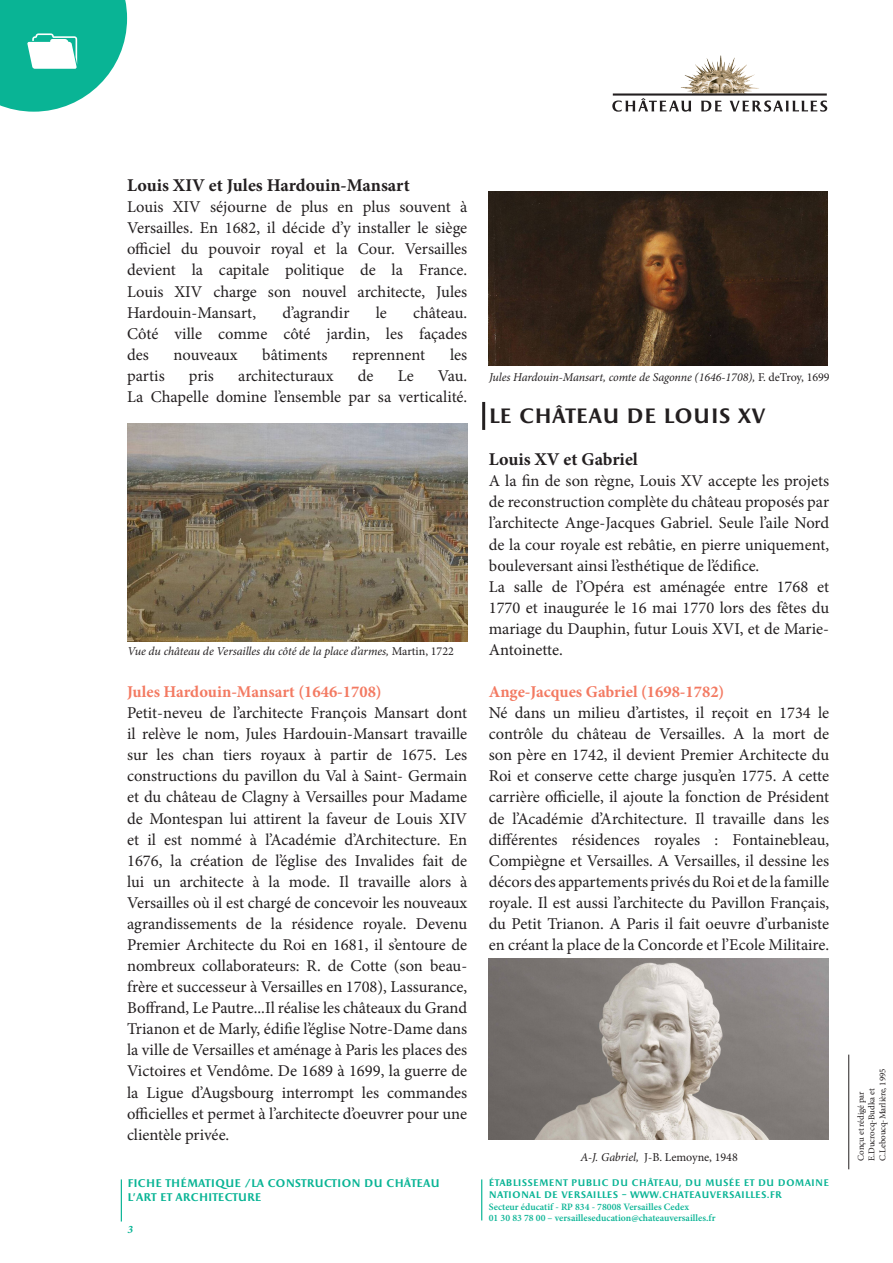
<style>
.page{position:relative;width:893px;height:1263px;background:#fff}
.page>*{position:absolute;margin:0;border:0;box-sizing:border-box;transform-origin:0 0}
.Texte_courant{font:700 21px "Apollon";color:#231f20}
.Texte_courant-2{font:700 18px "Minion Pro";color:#231f20}
.Texte_courant-3{font:16.5px/21px "Minion Pro";color:#231f20;text-align:justify}
.Texte_courant-4{font:700 16.5px "Minion Pro";color:#f37a62}
.Texte_courant-5{font:italic 12px "Minion Pro";letter-spacing:-.005em;color:#231f20}
.Texte_courant-6{font:12px "Minion Pro";color:#231f20}
.t1{font:700 11.25px/13.5px "Apollon";letter-spacing:-.01em;color:#09b495}
.t2{font:italic 700 11.25px "Minion Pro";color:#09b495}
.t3{font:600 9.75px/11.7px "Minion Pro";color:#09b495}
.t4{font:700 9.6px/11.7px "Apollon";letter-spacing:.015em;color:#09b495}
.t5{font:9px/10.8px "Minion Pro";letter-spacing:-.01em;color:#231f20}
.s1{font-style:normal}
.s2{font-style:italic}
</style>
<div class="page">
<img style="left:681px;top:55px;width:78px;height:38px">
<svg style="left:612px;top:93px;width:215px;height:19px"></svg>
<hr style="left:121px;top:1179px;width:1px;height:42px;background:#09b495">
<hr style="left:481px;top:1179px;width:1px;height:41px;background:#09b495">
<svg style="left:0;top:0;width:127px;height:112px"></svg>
<hr style="left:848px;top:1054px;width:1px;height:115px;background:#231f20">
<img style="left:127px;top:423px;width:340px;height:219px">
<img style="left:489px;top:191px;width:338px;height:175px">
<img style="left:489px;top:958px;width:339px;height:182px">
<hr style="left:482px;top:402px;width:3px;height:28px;background:#231f20">
<p class="Texte_courant-2" style="left:127px;top:173px;width:284px">Louis XIV et Jules Hardouin-Mansart</p>
<p class="Texte_courant-3" style="left:127px;top:197px;width:342px">Louis XIV séjourne de plus en plus souvent à Versailles. En 1682, il décide d’y installer le siège officiel du pouvoir royal et la Cour. Versailles devient la capitale politique de la France.</p>
<p class="Texte_courant-3" style="left:127px;top:281px;width:342px">Louis XIV charge son nouvel architecte, Jules<br>Hardouin-Mansart,</p>
<p class="Texte_courant-3" style="left:282px;top:302px;width:69px">d’agrandir</p>
<p class="Texte_courant-3" style="left:376px;top:302px;width:13px">le</p>
<p class="Texte_courant-3" style="left:413px;top:302px;width:55px">château.</p>
<p class="Texte_courant-3" style="left:127px;top:323px;width:342px">Côté ville comme côté jardin, les façades des</p>
<p class="Texte_courant-3" style="left:174px;top:344px;width:65px">nouveaux</p>
<p class="Texte_courant-3" style="left:262px;top:344px;width:67px">bâtiments</p>
<p class="Texte_courant-3" style="left:352px;top:344px;width:75px">reprennent</p>
<p class="Texte_courant-3" style="left:450px;top:344px;width:19px">les</p>
<p class="Texte_courant-3" style="left:127px;top:365px;width:39px">partis</p>
<p class="Texte_courant-3" style="left:189px;top:365px;width:27px">pris</p>
<p class="Texte_courant-3" style="left:238px;top:365px;width:97px">architecturaux</p>
<p class="Texte_courant-3" style="left:358px;top:365px;width:17px">de</p>
<p class="Texte_courant-3" style="left:398px;top:365px;width:18px">Le</p>
<p class="Texte_courant-3" style="left:438px;top:365px;width:31px">Vau.</p>
<p class="Texte_courant-3" style="left:127px;top:386px;width:342px">La Chapelle domine l’ensemble par sa verticalité.</p>
<p class="Texte_courant-5" style="left:128px;top:643px;width:328px">Vue du château de Versailles du côté de la place d’armes, <span class="s1">Martin, 1722</span></p>
<p class="Texte_courant-4" style="left:127px;top:680px;width:256px">Jules Hardouin-Mansart (1646-1708)</p>
<p class="Texte_courant-3" style="left:127px;top:702px;width:342px">Petit-neveu de l’architecte François Mansart dont il relève le nom, Jules Hardouin-Mansart travaille sur les chan tiers royaux à partir de 1675. Les constructions du pavillon du Val à Saint- Germain et du château de Clagny à Versailles pour Madame de Montespan lui attirent la faveur de Louis XIV et il est nommé à l’Académie d’Architecture. En 1676, la création de l’église des Invalides fait de lui un architecte à la mode. Il travaille alors à Versailles où il est chargé de concevoir les nouveaux agrandissements de la résidence royale. Devenu Premier Architecte du Roi en 1681, il s’entoure de nombreux collaborateurs: R. de Cotte (son beau&shy;frère et successeur à Versailles en 1708), Lassurance, Boffrand, Le Pautre...Il réalise les châteaux du Grand Trianon et de Marly, édifie l’église Notre-Dame dans la ville de Versailles et aménage à Paris les places des Victoires et Vendôme. De 1689 à 1699, la guerre de la Ligue d’Augsbourg interrompt les commandes officielles et permet à l’architecte d’oeuvrer pour une clientèle privée.</p>
<p class="t1" style="left:128px;top:1177px;width:314px">FICHE THÉMATIQUE /LA CONSTRUCTION DU CHÂTEAU<br>L’ART ET ARCHITECTURE</p>
<p class="t2" style="left:128px;top:1221px;width:7px">3</p>
<p class="Texte_courant-5" style="left:489px;top:369px;width:342px">Jules Hardouin-Mansart, comte de Sagonne (1646-1708), <span class="s1">F. deTroy, 1699</span></p>
<p class="Texte_courant" style="left:489px;top:404px;width:278px">LE CHÂTEAU DE LOUIS XV</p>
<p class="Texte_courant-2" style="left:489px;top:447px;width:151px">Louis XV et Gabriel</p>
<p class="Texte_courant-3" style="left:489px;top:470px;width:342px">A la fin de son règne, Louis XV accepte les projets de reconstruction complète du château proposés par l’architecte Ange-Jacques Gabriel. Seule l’aile Nord de la cour royale est rebâtie, en pierre uniquement, bouleversant ainsi l’esthétique de l’édifice.</p>
<p class="Texte_courant-3" style="left:489px;top:576px;width:342px">La salle de l’Opéra est aménagée entre 1768 et 1770 et inaugurée le 16 mai 1770 lors des fêtes du mariage du Dauphin, futur Louis XVI, et de Marie-Antoinette.</p>
<p class="Texte_courant-4" style="left:489px;top:680px;width:237px">Ange-Jacques Gabriel (1698-1782)</p>
<p class="Texte_courant-3" style="left:489px;top:702px;width:342px">Né dans un milieu d’artistes, il reçoit en 1734 le contrôle du château de Versailles. A la mort de son père en 1742, il devient Premier Architecte du Roi et conserve cette charge jusqu’en 1775. A cette carrière officielle, il ajoute la fonction de Président de l’Académie d’Architecture. Il travaille dans les différentes résidences royales : Fontainebleau, Compiègne et Versailles. A Versailles, il dessine les décors des appartements privés du Roi et de la famille royale. Il est aussi l’architecte du Pavillon Français, du Petit Trianon. A Paris il fait oeuvre d’urbaniste en créant la place de la Concorde et l’Ecole Militaire.</p>
<p class="Texte_courant-6" style="left:580px;top:1149px;width:159px"><span class="s2">A-J. Gabriel,</span> J-B. Lemoyne, 1948</p>
<p class="t4" style="left:489px;top:1177px;width:342px">ÉTABLISSEMENT PUBLIC DU CHÂTEAU, DU MUSÉE ET DU DOMAINE<br>NATIONAL DE VERSAILLES – WWW.CHATEAUVERSAILLES.FR</p>
<p class="t3" style="left:489px;top:1201px;width:228px">Secteur éducatif - RP 834 - 78008 Versailles Cedex<br>01 30 83 78 00 – versailleseducation@chateauversailles.fr</p>
<p class="t5" style="left:856px;top:1161px;width:94px;rotate:-90deg">Conçu et rédigé par<br>E.Ducrocq-Budka et<br>C.Leboucq-Marlière, 1995</p>
</div>
